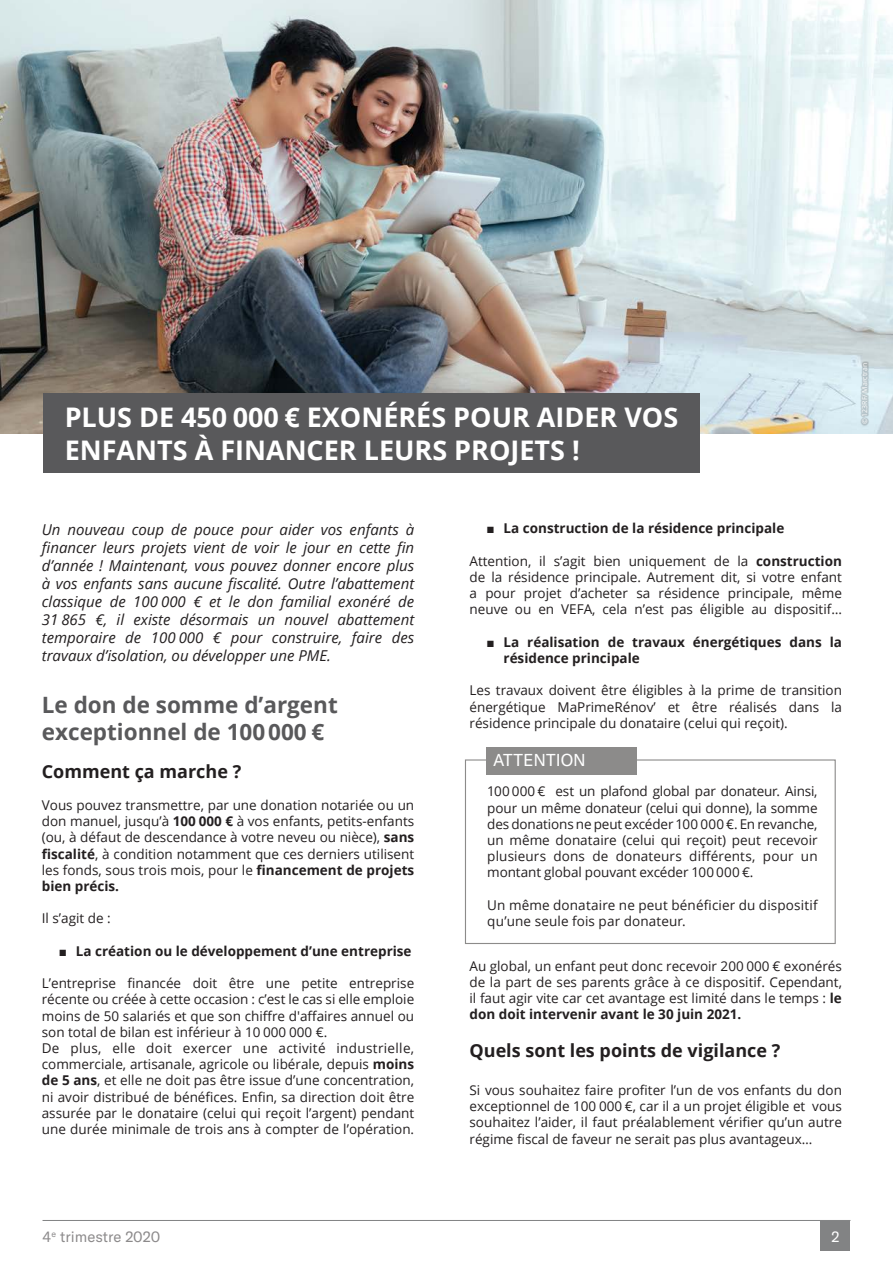
<style>
.page{position:relative;width:893px;height:1263px;background:#fff}
.page>*{position:absolute;margin:0;border:0;box-sizing:border-box;transform-origin:0 0}
.t1{font:700 27px/32.4px "Open Sans";color:#fff}
.t2{font:700 22.5px/27px "Open Sans";color:#59595b}
.t3{font:700 18px "Open Sans";color:#231f20}
.t4{font:16.95px "GT America";color:#fff}
.t5{font:italic 15px/18px "Open Sans";color:#231f20;text-align:justify}
.t6{font:15px "GT America";color:#8c8a8b}
.t7{font:15px "GT America";color:#fff}
.t8{font:13.5px/16.2px "Open Sans";color:#231f20;text-align:justify}
.t9{font:700 13.5px/16.2px "Open Sans";color:#231f20}
.t10{font:6.9px "Open Sans";color:#fff}
.s1{font-weight:700}
.s2{font-family:"Arial";font-weight:400}
</style>
<div class="page">
<div style="left:820px;top:1221px;width:30px;height:29px;background:#828384"></div>
<hr style="left:43px;top:1220px;width:807px;height:1px;background:#828384">
<img style="left:0;top:0;width:893px;height:433px">
<div style="left:43px;top:393px;width:656px;height:80px;background:#59595b"></div>
<div style="left:465px;top:759px;width:371px;height:185px;border:1px solid #8c8b8a"></div>
<div style="left:486px;top:747px;width:151px;height:27px;background:#8c8b8a"></div>
<div style="left:860px;top:361px;width:9px;height:65px;background:#231f20;opacity:.21"></div>
<h1 class="t1" style="left:65px;top:401px;width:615px">PLUS DE 450 000 € EXONÉRÉS POUR AIDER VOS<br>ENFANTS À FINANCER LEURS PROJETS !</h1>
<p class="t10" style="left:860px;top:424px;width:63px;rotate:-90deg">© 123RF/ Marctran</p>
<p class="t5" style="left:42px;top:520px;width:374px">Un nouveau coup de pouce pour aider vos enfants à financer leurs projets vient de voir le jour en cette fin d’année ! Maintenant, vous pouvez donner encore plus à vos enfants sans aucune fiscalité. Outre l’abattement classique de 100 000 € et le don familial exonéré de 31 865 €, il existe désormais un nouvel abattement temporaire de 100 000 € pour construire, faire des travaux d’isolation, ou développer une PME.</p>
<h2 class="t2" style="left:42px;top:690px;width:297px">Le don de somme d’argent exceptionnel de 100000 €</h2>
<h3 class="t3" style="left:42px;top:758px;width:201px">Comment ça marche ?</h3>
<p class="t8" style="left:42px;top:797px;width:374px">Vous pouvez transmettre, par une donation notariée ou un don manuel, jusqu’à <span class="s1">100 000 €</span> à vos enfants, petits-enfants (ou, à défaut de descendance à votre neveu ou nièce), <span class="s1">sans fiscalité</span>, à condition notamment que ces derniers utilisent les fonds, sous trois mois, pour le <span class="s1">financement de projets bien précis.</span></p>
<p class="t8" style="left:42px;top:910px;width:70px">Il s’agit de :</p>
<p class="t9" style="left:59px;top:942px;width:354px"><span class="s2">■</span> La création ou le développement d’une entreprise</p>
<p class="t8" style="left:42px;top:975px;width:374px;text-align:left">L’entreprise financée doit être une petite entreprise récente ou créée à cette occasion : c’est le cas si elle emploie moins de 50 salariés et que son chiffre d'affaires annuel ou son total de bilan est inférieur à 10 000 000 €.<br>De plus, elle doit exercer une activité industrielle, commerciale, artisanale, agricole ou libérale, depuis <span class="s1">moins de 5 ans</span>, et elle ne doit pas être issue d’une concentration, ni avoir distribué de bénéfices. Enfin, sa direction doit être assurée par le donataire (celui qui reçoit l’argent) pendant une durée minimale de trois ans à compter de l’opération.</p>
<p class="t9" style="left:486px;top:520px;width:299px"><span class="s2">■</span> La construction de la résidence principale</p>
<p class="t8" style="left:469px;top:552px;width:374px">Attention, il s’agit bien uniquement de la <span class="s1">construction </span>de la résidence principale. Autrement dit, si votre enfant a pour projet d’acheter sa résidence principale, même neuve ou en VEFA, cela n’est pas éligible au dispositif…</p>
<p class="t9" style="left:504px;top:633px;width:340px;text-indent:-17px"><span class="s2">■</span> La réalisation de travaux énergétiques dans la résidence principale</p>
<p class="t8" style="left:469px;top:682px;width:374px">Les travaux doivent être éligibles à la prime de transition énergétique MaPrimeRénov’ et être réalisés dans la résidence principale du donataire (celui qui reçoit).</p>
<p class="t4" style="left:493px;top:750px;width:94px">ATTENTION</p>
<p class="t8" style="left:487px;top:783px;width:332px">100 000 € est un plafond global par donateur. Ainsi, pour un même donateur (celui qui donne), la somme des donations ne peut excéder 100 000 €. En revanche, un même donataire (celui qui reçoit) peut recevoir plusieurs dons de donateurs différents, pour un montant global pouvant excéder 100 000 €.</p>
<p class="t8" style="left:487px;top:896px;width:332px">Un même donataire ne peut bénéficier du dispositif qu’une seule fois par donateur.</p>
<p class="t8" style="left:469px;top:957px;width:374px">Au global, un enfant peut donc recevoir 200 000 € exonérés de la part de ses parents grâce à ce dispositif. Cependant, il faut agir vite car cet avantage est limité dans le temps : <span class="s1">le don doit intervenir avant le 30 juin 2021.</span></p>
<h3 class="t3" style="left:469px;top:1038px;width:312px">Quels sont les points de vigilance ?</h3>
<p class="t8" style="left:469px;top:1082px;width:374px">Si vous souhaitez faire profiter l’un de vos enfants du don exceptionnel de 100 000 €, car il a un projet éligible et vous souhaitez l’aider, il faut préalablement vérifier qu’un autre régime fiscal de faveur ne serait pas plus avantageux…</p>
<p class="t6" style="left:43px;top:1228px;width:119px">4<sup>e</sup> trimestre 2020</p>
<p class="t7" style="left:831px;top:1227px;width:10px">2</p>
</div>
